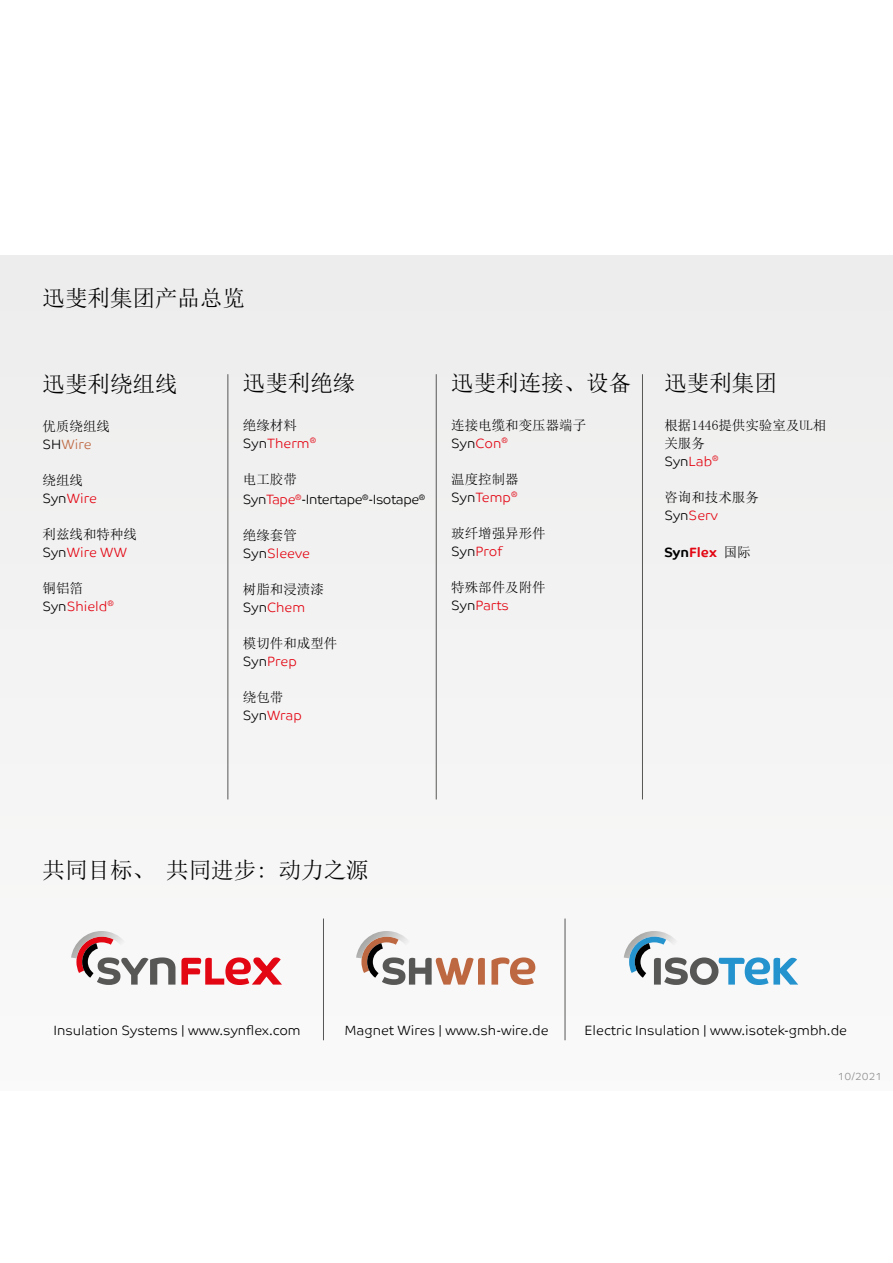
<style>
.page{position:relative;width:893px;height:1263px;background:#fff}
.page>*{position:absolute;margin:0;border:0;box-sizing:border-box;transform-origin:0 0}
.t1{font:22.5px "Sim Sun";color:#000}
.t2{font:300 13.5px "Co Text";color:#000}
.t3{font:13.5px/18px "Sim Sun";color:#000}
.t4{font:300 13.5px "Co Text";color:#e30613}
.t5{font:300 13.5px "Co Text";letter-spacing:-.03em;color:#000}
.t6{font:700 13.5px "Co Text";color:#e30613}
.t7{font:300 13.5px "Co Text";color:#be6842}
.t8{font:300 10.5px "Co Text";color:#909090}
.s1{color:#000}
.s2{color:#e30613}
.s3{font-family:"Sim Sun";font-weight:400;color:#000}
</style>
<div class="page">
<div style="left:0;top:255px;width:893px;height:836px;background:#f3f3f3"></div>
<svg style="left:181px;top:957px;width:101px;height:28px"></svg>
<svg style="left:71px;top:931px;width:104px;height:54px"></svg>
<hr style="left:323px;top:918px;width:1px;height:122px;background:#575756">
<hr style="left:565px;top:918px;width:1px;height:122px;background:#575756">
<svg style="left:491px;top:957px;width:44px;height:28px"></svg>
<svg style="left:356px;top:931px;width:129px;height:54px"></svg>
<svg style="left:624px;top:931px;width:174px;height:54px"></svg>
<hr style="left:642px;top:374px;width:1px;height:425px;background:#575756">
<hr style="left:436px;top:374px;width:1px;height:425px;background:#575756">
<hr style="left:227px;top:374px;width:1px;height:425px;background:#575756">
<h1 class="t1" style="left:43px;top:287px;width:204px">迅斐利集团产品总览</h1>
<h1 class="t1" style="left:43px;top:372px;width:136px">迅斐利绕组线</h1>
<p class="t3" style="left:43px;top:417px;width:69px">优质绕组线</p>
<p class="t7" style="left:43px;top:436px;width:51px"><span class="s1">SH</span>Wire</p>
<p class="t3" style="left:43px;top:471px;width:42px">绕组线</p>
<p class="t4" style="left:43px;top:490px;width:56px"><span class="s1">Syn</span>Wire</p>
<p class="t3" style="left:43px;top:525px;width:96px">利兹线和特种线</p>
<p class="t4" style="left:43px;top:544px;width:86px"><span class="s1">Syn</span>Wire WW</p>
<p class="t3" style="left:43px;top:579px;width:42px">铜铝箔</p>
<p class="t4" style="left:43px;top:598px;width:73px"><span class="s1">Syn</span>Shield<sup>®</sup></p>
<h1 class="t1" style="left:243px;top:371px;width:114px">迅斐利绝缘</h1>
<p class="t3" style="left:243px;top:416px;width:55px">绝缘材料</p>
<p class="t4" style="left:243px;top:435px;width:75px"><span class="s1">Syn</span>Therm<sup>®</sup></p>
<p class="t3" style="left:243px;top:470px;width:55px">电工胶带</p>
<p class="t5" style="left:243px;top:491px;width:184px">Syn<span class="s2">Tape</span><sup>®</sup>-Intertape<sup>®</sup>-Isotape<sup>®</sup></p>
<p class="t3" style="left:243px;top:526px;width:55px">绝缘套管</p>
<p class="t4" style="left:243px;top:545px;width:69px"><span class="s1">Syn</span>Sleeve</p>
<p class="t3" style="left:243px;top:580px;width:82px">树脂和浸渍漆</p>
<p class="t4" style="left:243px;top:599px;width:64px"><span class="s1">Syn</span>Chem</p>
<p class="t3" style="left:243px;top:634px;width:96px">模切件和成型件</p>
<p class="t4" style="left:243px;top:653px;width:55px"><span class="s1">Syn</span>Prep</p>
<p class="t3" style="left:243px;top:688px;width:42px">绕包带</p>
<p class="t4" style="left:243px;top:707px;width:61px"><span class="s1">Syn</span>Wrap</p>
<h1 class="t1" style="left:451px;top:371px;width:181px">迅斐利连接、设备</h1>
<p class="t3" style="left:451px;top:416px;width:136px">连接电缆和变压器端子</p>
<p class="t2" style="left:451px;top:435px;width:58px">Syn<span class="s2">Con</span><sup>®</sup></p>
<p class="t3" style="left:451px;top:470px;width:69px">温度控制器</p>
<p class="t4" style="left:451px;top:489px;width:68px"><span class="s1">Syn</span>Temp<sup>®</sup></p>
<p class="t3" style="left:451px;top:524px;width:96px">玻纤增强异形件</p>
<p class="t4" style="left:451px;top:543px;width:52px"><span class="s1">Syn</span>Prof</p>
<p class="t3" style="left:451px;top:578px;width:96px">特殊部件及附件</p>
<p class="t4" style="left:451px;top:597px;width:59px"><span class="s1">Syn</span>Parts</p>
<h1 class="t1" style="left:664px;top:371px;width:114px">迅斐利集团</h1>
<p class="t3" style="left:664px;top:416px;width:164px">根据1446提供实验室及UL相关服务</p>
<p class="t2" style="left:664px;top:453px;width:56px">Syn<span class="s2">Lab</span><sup>®</sup></p>
<p class="t3" style="left:664px;top:488px;width:96px">咨询和技术服务</p>
<p class="t4" style="left:664px;top:507px;width:55px"><span class="s1">Syn</span>Serv</p>
<p class="t6" style="left:664px;top:544px;width:88px"><span class="s1">Syn</span>Flex <span class="s3">国际</span></p>
<h1 class="t1" style="left:43px;top:858px;width:328px">共同目标、 共同进步: 动力之源</h1>
<p class="t2" style="left:54px;top:1022px;width:249px">Insulation Systems | www.synflex.com</p>
<p class="t2" style="left:344px;top:1022px;width:206px">Magnet Wires | www.sh-wire.de</p>
<p class="t2" style="left:584px;top:1022px;width:264px">Electric Insulation | www.isotek-gmbh.de</p>
<p class="t8" style="left:838px;top:1070px;width:46px">10/2021</p>
</div>
